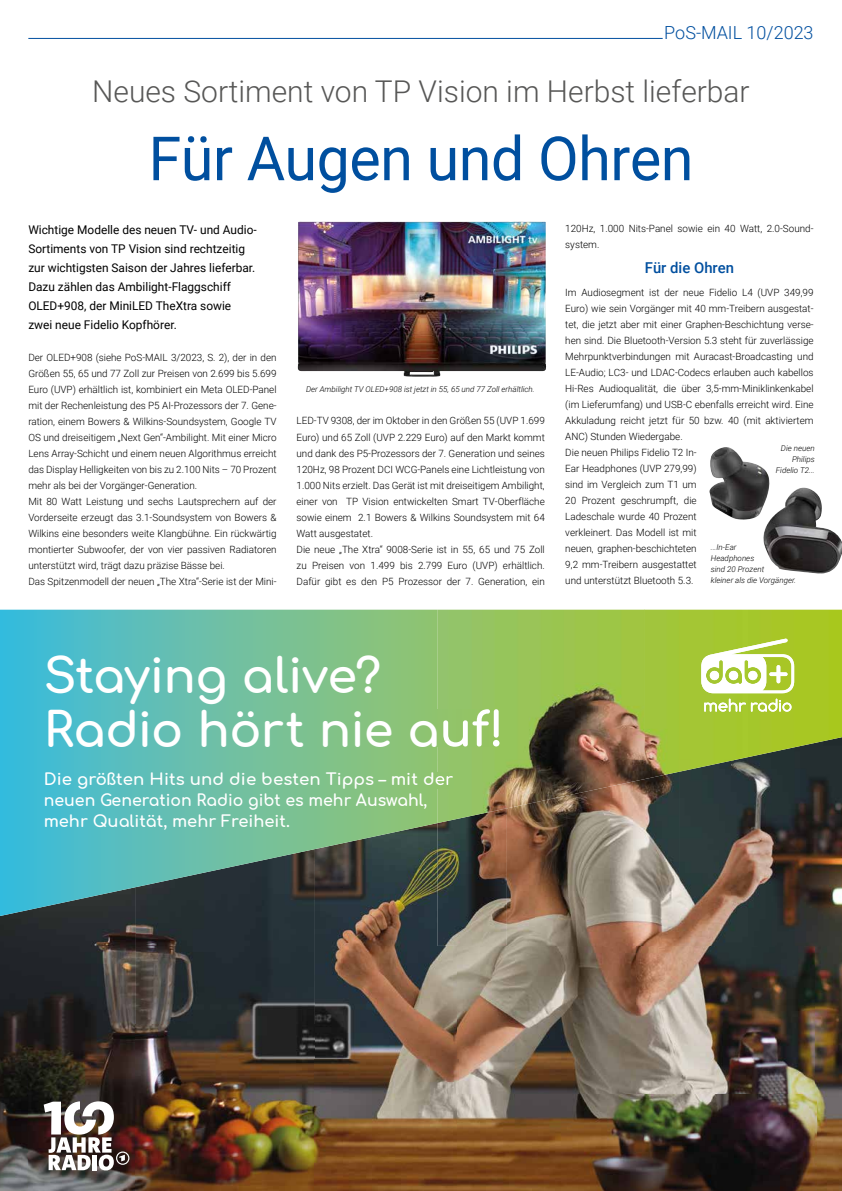
<style>
.page{position:relative;width:842px;height:1191px;background:#fff}
.page>*{position:absolute;margin:0;border:0;box-sizing:border-box;transform-origin:0 0}
.t1{font:61px "Roboto";letter-spacing:-.01em;color:#004f9f}
.t2{font:700 47.7px/53.4px "Comfortaa";letter-spacing:-.01em;color:#fff}
.t3{font:300 30px "Roboto";color:#575756}
.t4{font:300 18px "Roboto";color:#004f9f}
.t5{font:700 16.2px/21px "Comfortaa";color:#fff}
.t6{font:500 15px "Roboto";color:#004f9f}
.t7{font:12px/19px "Roboto";color:#000}
.t8{font:300 10px/16px "Roboto";color:#000}
.t9{font:italic 300 8px/11px "Roboto";color:#000}
</style>
<div class="page">
<img style="left:0;top:916px;width:28px;height:275px">
<img style="left:315px;top:916px;width:143px;height:275px">
<img style="left:136px;top:916px;width:179px;height:275px">
<img style="left:28px;top:916px;width:108px;height:275px">
<img style="left:458px;top:946px;width:384px;height:245px">
<svg style="left:0;top:609px;width:438px;height:307px;background:#5fab98"></svg>
<svg style="left:44px;top:1101px;width:85px;height:69px"></svg>
<img style="left:679px;top:760px;width:163px;height:186px">
<img style="left:507px;top:786px;width:172px;height:160px">
<img style="left:438px;top:823px;width:69px;height:123px">
<img style="left:438px;top:609px;width:404px;height:151px">
<img style="left:438px;top:760px;width:172px;height:63px">
<img style="left:610px;top:760px;width:125px;height:26px">
<img style="left:701px;top:638px;width:93px;height:55px">
<img style="left:729px;top:698px;width:62px;height:13px">
<img style="left:438px;top:709px;width:61px;height:37px">
<img style="left:438px;top:772px;width:15px;height:17px">
<hr style="left:28px;top:38px;width:635px;height:1px;background:#004f9f">
<img style="left:297px;top:221px;width:249px;height:156px">
<img style="left:709px;top:447px;width:109px;height:126px">
<h3 class="t4" style="left:664px;top:20px;width:151px">PoS-MAIL 10/2023</h3>
<h3 class="t3" style="left:92px;top:71px;width:659px">Neues Sortiment von TP Vision im Herbst lieferbar</h3>
<h1 class="t1" style="left:149px;top:116px;width:546px">Für Augen und Ohren</h1>
<p class="t7" style="left:28px;top:219px;width:230px">Wichtige Modelle des neuen TV- und Audio-Sortiments von TP Vision sind rechtzeitig zur wichtigsten Saison der Jahres lieferbar.<br>Dazu zählen das Ambilight-Flaggschiff OLED+908, der MiniLED TheXtra sowie zwei neue Fidelio Kopfhörer.</p>
<p class="t8" style="left:28px;top:349px;width:250px">Der OLED+908 (siehe PoS-MAIL 3/2023, S. 2), der in den Größen 55, 65 und 77 Zoll zur Preisen von 2.699 bis 5.699<br>Euro (UVP) erhältlich ist, kombiniert ein Meta OLED-Panel mit der Rechenleistung des P5 AI-Prozessors der 7. Gene&shy;ration, einem Bowers &amp; Wilkins-Soundsystem, Google TV OS und dreiseitigem „Next Gen“-Ambilight. Mit einer Micro Lens Array-Schicht und einem neuen Algorithmus erreicht das Display Helligkeiten von bis zu 2.100 Nits – 70 Prozent mehr als bei der Vorgänger-Generation.<br>Mit 80 Watt Leistung und sechs Lautsprechern auf der Vorderseite erzeugt das 3.1-Soundsystem von Bowers &amp; Wilkins eine besonders weite Klangbühne. Ein rückwärtig montierter Subwoofer, der von vier passiven Radiatoren unterstützt wird, trägt dazu präzise Bässe bei.<br>Das Spitzenmodell der neuen „The Xtra“-Serie ist der Mini-</p>
<p class="t9" style="left:306px;top:383px;width:230px">Der Ambilight TV OLED+908 ist jetzt in 55, 65 und 77 Zoll erhältlich.</p>
<p class="t8" style="left:297px;top:412px;width:250px">LED-TV 9308, der im Oktober in den Größen 55 (UVP 1.699<br>Euro) und 65 Zoll (UVP 2.229 Euro) auf den Markt kommt und dank des P5-Prozessors der 7. Generation und seines 120Hz, 98 Prozent DCI WCG-Panels eine Lichtleistung von 1.000 Nits erzielt. Das Gerät ist mit dreiseitigem Ambilight, einer von TP Vision entwickelten Smart TV-Oberfläche sowie einem 2.1 Bowers &amp; Wilkins Soundsystem mit 64<br>Watt ausgestatet.<br>Die neue „The Xtra“ 9008-Serie ist in 55, 65 und 75 Zoll zu Preisen von 1.499 bis 2.799 Euro (UVP) erhältlich.<br>Dafür gibt es den P5 Prozessor der 7. Generation, ein</p>
<p class="t8" style="left:565px;top:220px;width:249px">120Hz, 1.000 Nits-Panel sowie ein 40 Watt, 2.0-Sound&shy;system.</p>
<h3 class="t6" style="left:645px;top:257px;width:91px">Für die Ohren</h3>
<p class="t8" style="left:565px;top:284px;width:250px">Im Audiosegment ist der neue Fidelio L4 (UVP 349,99<br>Euro) wie sein Vorgänger mit 40 mm-Treibern ausgestat&shy;tet, die jetzt aber mit einer Graphen-Beschichtung verse&shy;hen sind. Die Bluetooth-Version 5.3 steht für zuverlässige Mehrpunktverbindungen mit Auracast-Broadcasting und LE-Audio; LC3- und LDAC-Codecs erlauben auch kabellos Hi-Res Audioqualität, die über 3,5-mm-Miniklinkenkabel (im Lieferumfang) und USB-C ebenfalls erreicht wird. Eine Akkuladung reicht jetzt für 50 bzw. 40 (mit aktiviertem ANC) Stunden Wiedergabe.<br>Die neuen Philips Fidelio T2 In-<br>Ear Headphones (UVP 279,99)<br>sind im Vergleich zum T1 um<br>20 Prozent geschrumpft, die<br>Ladeschale wurde 40 Prozent<br>verkleinert. Das Modell ist mit<br>neuen, graphen-beschichteten<br>9,2 mm-Treibern ausgestattet<br>und unterstützt Bluetooth 5.3.</p>
<p class="t9" style="left:776px;top:442px;width:40px;text-align:right">Die neuen<br>Philips<br>Fidelio T2...</p>
<p class="t9" style="left:711px;top:542px;width:87px">...In-Ear<br>Headphones<br>sind 20 Prozent<br>kleiner als die Vorgänger.</p>
<h2 class="t2" style="left:44px;top:642px;width:462px">Staying alive?<br>Radio hört nie auf!</h2>
<h3 class="t5" style="left:44px;top:766px;width:411px">Die größten Hits und die besten Tipps – mit der neuen Generation Radio gibt es mehr Auswahl, mehr Qualität, mehr Freiheit.</h3>
</div>
